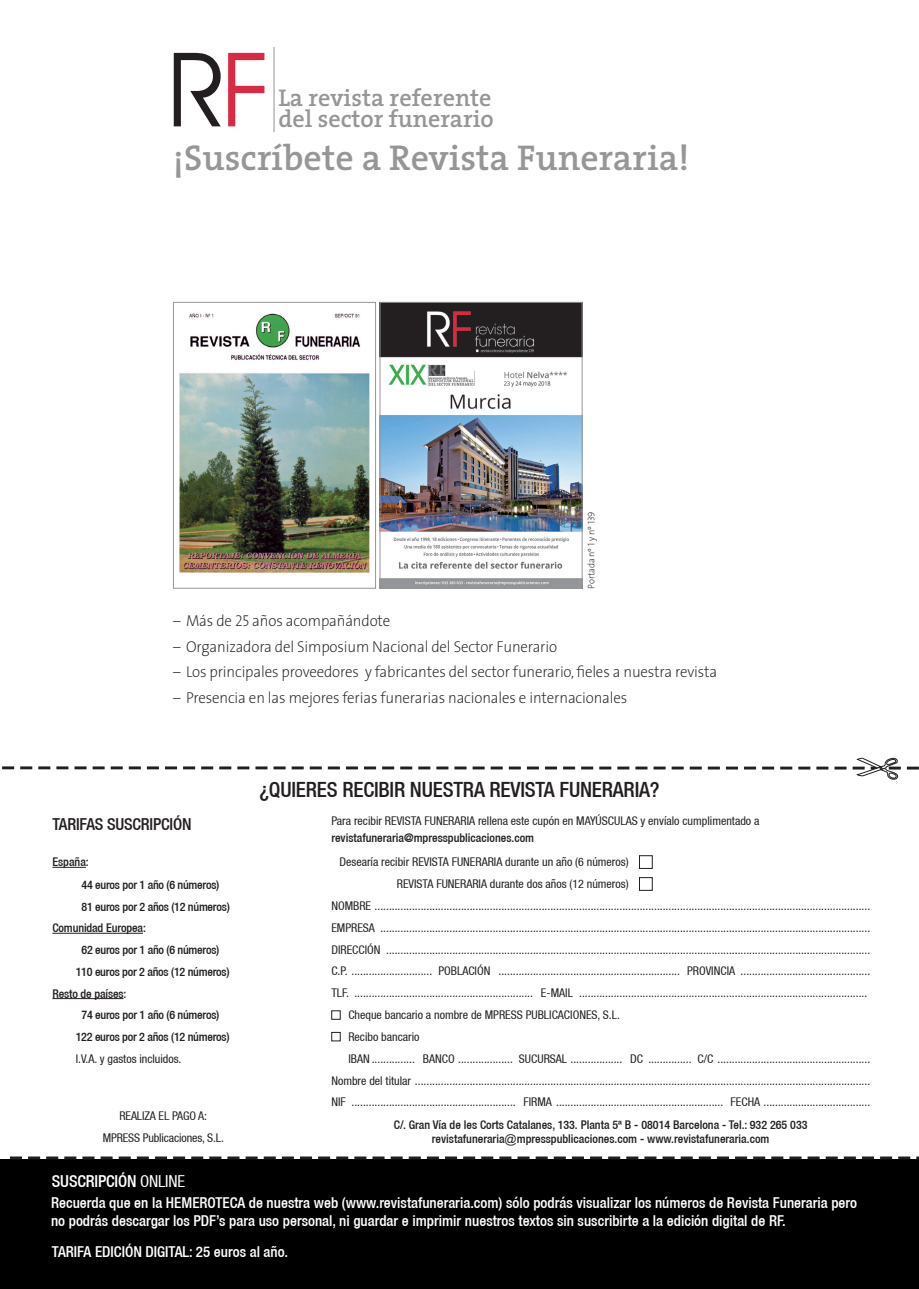
<style>
.page{position:relative;width:919px;height:1289px;background:#fff}
.page>*{position:absolute;margin:0;border:0;box-sizing:border-box;transform-origin:0 0}
.t1{font:103.35px "Avant Garde IT Cby BT";color:#231f20}
.t2{font:600 36px "The Serif 6";color:#969696}
.t3{font:600 24.15px "The Serif 6";color:#969696}
.t4{font:500 condensed 21px "Helvetica 67";letter-spacing:-.01em;color:#231f20}
.t5{font:500 condensed 16.5px "Helvetica 67";letter-spacing:-.01em;color:#231f20}
.t6{font:500 condensed 16.5px "Helvetica 67";letter-spacing:-.01em;color:#fff}
.t7{font:200 15.75px "The Sans 2";letter-spacing:-.01em;color:#231f20;scale:.95 1}
.t8{font:500 condensed 15px/18px "Helvetica 67";color:#fff}
.t9{font:condensed 12px/21.8px "Helvetica 57";color:#231f20;text-align:justify}
.t10{font:500 condensed 12px/13.5px "Helvetica 67";letter-spacing:-.005em;color:#231f20;text-align:center}
.t11{font:200 9.6px "The Sans 2";letter-spacing:-.01em;color:#231f20;scale:.95 1}
.s1{color:#da2a43}
.s2{font-family:"The Sans 2 Extra Light Caps";font-weight:400}
.s3{font-family:"Arial";font-weight:400;font-stretch:normal}
.s4{font-family:"Helvetica 57";font-weight:400}
</style>
<div class="page">
<img style="left:179px;top:312px;width:191px;height:261px">
<div style="left:173px;top:302px;width:202px;height:286px;border:1px solid #969696"></div>
<img style="left:382px;top:304px;width:198px;height:282px">
<div style="left:380px;top:302px;width:202px;height:286px;border:1px solid #969696"></div>
<svg style="left:2px;top:757px;width:916px;height:22px"></svg>
<hr style="left:274px;top:47px;width:1px;height:85px;background:#939598">
<hr style="left:52px;top:867px;width:34px;height:1px;background:#231f20">
<hr style="left:52px;top:932px;width:91px;height:1px;background:#231f20">
<hr style="left:52px;top:998px;width:71px;height:1px;background:#231f20">
<div style="left:331px;top:1032px;width:9px;height:9px;border:1px solid #231f20"></div>
<div style="left:639px;top:855px;width:13px;height:13px;border:1px solid #231f20"></div>
<div style="left:639px;top:877px;width:13px;height:13px;border:1px solid #231f20"></div>
<div style="left:0;top:1159px;width:918px;height:129px;background:#000"></div>
<svg style="left:10px;top:1156px;width:908px;height:3px"></svg>
<h1 class="t1" style="left:168px;top:27px;width:105px">R<span class="s1">F</span></h1>
<h3 class="t3" style="left:278px;top:77px;width:215px">La revista referente</h3>
<h3 class="t3" style="left:278px;top:99px;width:217px">del sector funerario</h3>
<h2 class="t2" style="left:173px;top:128px;width:517px">¡Suscríbete a Revista Funeraria!</h2>
<p class="t11" style="left:583px;top:588px;width:83px;rotate:-90deg">Portada nº <span class="s2">1</span> y nº <span class="s2">139</span></p>
<h3 class="t7" style="left:173px;top:608px;width:230px">– Más de <span class="s2">25</span> años acompañándote</h3>
<h3 class="t7" style="left:173px;top:633px;width:405px">– Organizadora del Simposium Nacional del Sector Funerario</h3>
<h3 class="t7" style="left:173px;top:659px;width:574px">– Los principales proveedores y fabricantes del sector funerario, fieles a nuestra revista</h3>
<h3 class="t7" style="left:173px;top:684px;width:479px">– Presencia en las mejores ferias funerarias nacionales e internacionales</h3>
<h3 class="t5" style="left:52px;top:814px;width:141px">TARIFAS SUSCRIPCIÓN</h3>
<p class="t10" style="left:52px;top:855px;width:38px">España:</p>
<p class="t10" style="left:82px;top:877px;width:139px">44 euros por 1 año (6 números)</p>
<p class="t10" style="left:82px;top:899px;width:150px">81 euros por 2 años (12 números)</p>
<p class="t10" style="left:52px;top:921px;width:95px">Comunidad Europea:</p>
<p class="t10" style="left:82px;top:942px;width:139px">62 euros por 1 año (6 números)</p>
<p class="t10" style="left:76px;top:964px;width:155px">110 euros por 2 años (12 números)</p>
<p class="t10" style="left:52px;top:986px;width:75px">Resto de países:</p>
<p class="t10" style="left:82px;top:1008px;width:139px">74 euros por 1 año (6 números)</p>
<p class="t10" style="left:76px;top:1030px;width:155px">122 euros por 2 años (12 números)</p>
<p class="t9" style="left:76px;top:1047px;width:107px">I.V.A. y gastos incluidos.</p>
<p class="t9" style="left:103px;top:1105px;width:123px;text-align:center">REALIZA EL PAGO A:<br>MPRESS Publicaciones, S.L.</p>
<h3 class="t4" style="left:259px;top:777px;width:401px">¿QUIERES RECIBIR NUESTRA REVISTA FUNERARIA?</h3>
<p class="t9" style="left:331px;top:810px;width:429px">Para recibir REVISTA FUNERARIA rellena este cupón en MAYÚSCULAS y envíalo cumplimentado a</p>
<p class="t10" style="left:331px;top:830px;width:204px">revistafuneraria@mpresspublicaciones.com</p>
<p class="t9" style="left:339px;top:850px;width:290px;text-align:right">Desearía recibir REVISTA FUNERARIA durante un año (6 números)<br>REVISTA FUNERARIA durante dos años (12 números)</p>
<p class="t9" style="left:331px;top:895px;width:540px">NOMBRE ............................................................................................................................................................................<br>EMPRESA ..........................................................................................................................................................................<br>DIRECCIÓN ........................................................................................................................................................................<br>C.P. ............................ POBLACIÓN ............................................................... PROVINCIA .............................................<br>TLF. .............................................................. E-MAIL ....................................................................................................</p>
<p class="t9" style="left:348px;top:1004px;width:273px">Cheque bancario a nombre de MPRESS PUBLICACIONES, S.L.<br>Recibo bancario</p>
<p class="t9" style="left:331px;top:1047px;width:540px;text-indent:17px">IBAN ............... BANCO ................... SUCURSAL .................. DC ............... C/C .....................................................<br>Nombre del titular ..............................................................................................................................................................<br>NIF ......................................................... FIRMA .......................................................... FECHA .....................................</p>
<p class="t10" style="left:394px;top:1117px;width:415px">C/. Gran Vía de les Corts Catalanes, 133. Planta 5ª B - 08014 Barcelona - Tel.: 932 265 033 revistafuneraria<span class="s3">@</span>mpresspublicaciones.com - www.revistafuneraria.com</p>
<h3 class="t6" style="left:52px;top:1171px;width:135px">SUSCRIPCIÓN <span class="s4">ONLINE</span></h3>
<p class="t8" style="left:51px;top:1193px;width:807px">Recuerda que en la HEMEROTECA de nuestra web (www.revistafuneraria.com) sólo podrás visualizar los números de Revista Funeraria pero no podrás descargar los PDF’s para uso personal, ni guardar e imprimir nuestros textos sin suscribirte a la edición digital de RF.</p>
<p class="t8" style="left:52px;top:1242px;width:238px">TARIFA EDICIÓN DIGITAL: 25 euros al año.</p>
</div>
